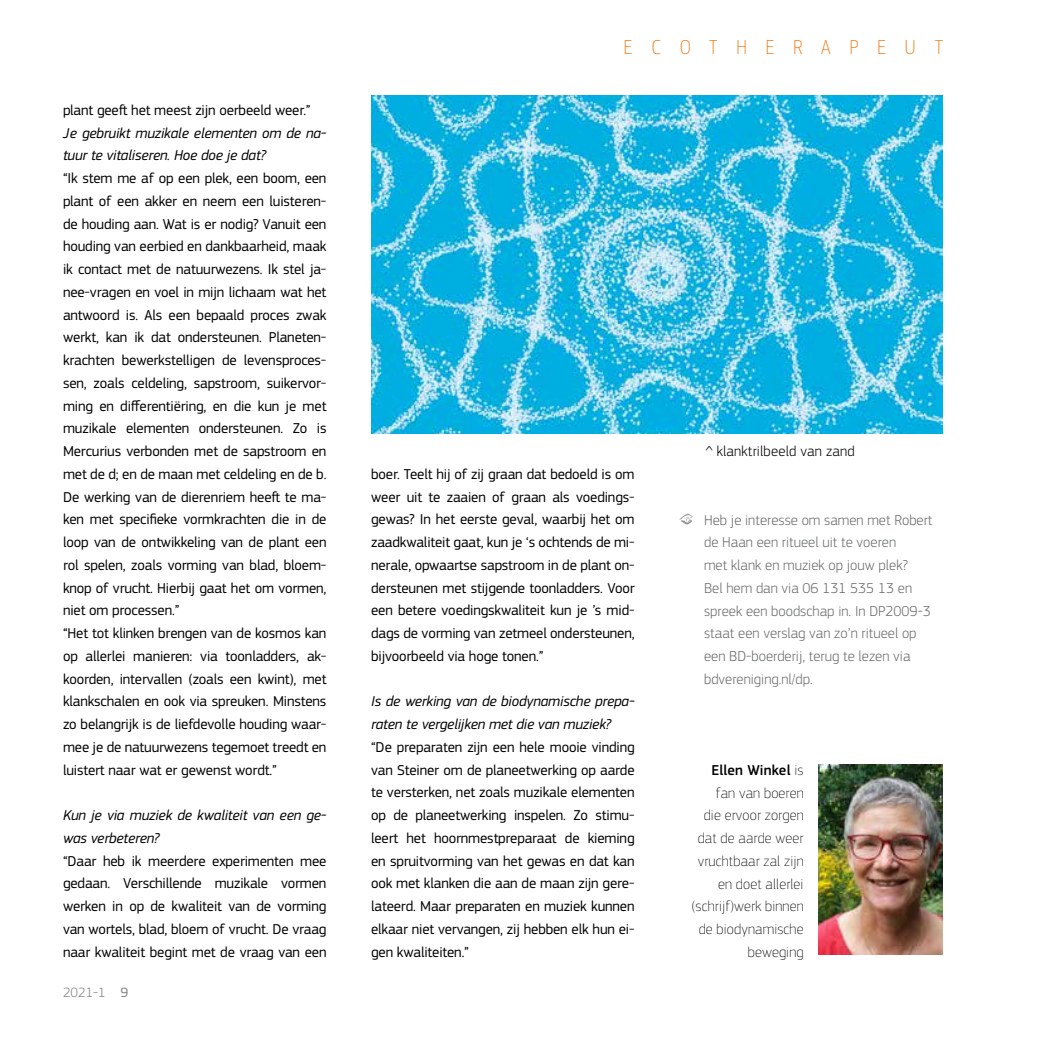
<style>
.page{position:relative;width:1042px;height:1042px;background:#fff}
.page>*{position:absolute;margin:0;border:0;box-sizing:border-box;transform-origin:0 0}
.t1{font:100 21px "PF Square Sans Cond Pro";letter-spacing:.9em;color:#ef740b}
.t2{font:14.88px/22.8px "PF Square Sans Pro";letter-spacing:-.01em;color:#000;text-align:justify}
.t3{font:300 14.88px/22.8px "PF Square Sans Pro";color:#6a6c6c}
.t4{font:italic 14.88px/22.8px "PF Square Sans Pro";letter-spacing:-.01em;color:#000}
.t5{font:100 14.88px/22.8px "PF Square Sans Pro";letter-spacing:.01em;color:#000;text-align:right}
.t6{font:300 14.88px "PF Square Sans Pro";letter-spacing:.01em;color:#000}
.t7{font:300 14px "PF Square Sans Pro";color:#818383}
.s1{font-weight:400}
.s2{font-weight:500}
</style>
<div class="page">
<svg style="left:679px;top:514px;width:14px;height:10px"></svg>
<img style="left:818px;top:764px;width:124px;height:190px">
<img style="left:371px;top:96px;width:571px;height:337px">
<p class="t2" style="left:63px;top:99px;width:249px">plant geeft het meest zijn oerbeeld weer.”</p>
<p class="t4" style="left:63px;top:122px;width:265px">Je gebruikt muzikale elementen om de na&shy;tuur te vitaliseren. Hoe doe je dat?</p>
<p class="t2" style="left:63px;top:167px;width:265px;text-align:left">“Ik stem me af op een plek, een boom, een plant of een akker en neem een luisteren&shy;de houding aan. Wat is er nodig? Vanuit een houding van eerbied en dankbaarheid, maak ik contact met de natuurwezens. Ik stel ja&shy;nee-vragen en voel in mijn lichaam wat het antwoord is. Als een bepaald proces zwak werkt, kan ik dat ondersteunen. Planeten&shy;krachten bewerkstelligen de levensproces&shy;sen, zoals celdeling, sapstroom, suikervor&shy;ming en differentiëring, en die kun je met muzikale elementen ondersteunen. Zo is Mercurius verbonden met de sapstroom en met de d; en de maan met celdeling en de b.<br>De werking van de dierenriem heeft te ma&shy;ken met specifieke vormkrachten die in de loop van de ontwikkeling van de plant een rol spelen, zoals vorming van blad, bloem&shy;knop of vrucht. Hierbij gaat het om vormen, niet om processen.”<br>“Het tot klinken brengen van de kosmos kan op allerlei manieren: via toonladders, ak&shy;koorden, intervallen (zoals een kwint), met klankschalen en ook via spreuken. Minstens zo belangrijk is de liefdevolle houding waar&shy;mee je de natuurwezens tegemoet treedt en luistert naar wat er gewenst wordt.”</p>
<p class="t4" style="left:63px;top:804px;width:265px">Kun je via muziek de kwaliteit van een ge&shy;was verbeteren?</p>
<p class="t2" style="left:63px;top:849px;width:265px">“Daar heb ik meerdere experimenten mee gedaan. Verschillende muzikale vormen werken in op de kwaliteit van de vorming van wortels, blad, bloem of vrucht. De vraag naar kwaliteit begint met de vraag van een</p>
<p class="t7" style="left:63px;top:984px;width:67px">2021-1 <span class="s1">9</span></p>
<h1 class="t1" style="left:624px;top:36px;width:320px">ECOTHERAPEUT</h1>
<p class="t2" style="left:371px;top:463px;width:265px">boer. Teelt hij of zij graan dat bedoeld is om weer uit te zaaien of graan als voedings&shy;gewas? In het eerste geval, waarbij het om zaadkwaliteit gaat, kun je ‘s ochtends de mi&shy;nerale, opwaartse sapstroom in de plant on&shy;dersteunen met stijgende toonladders. Voor een betere voedingskwaliteit kun je ’s mid&shy;dags de vorming van zetmeel ondersteunen, bijvoorbeeld via hoge tonen.”</p>
<p class="t4" style="left:371px;top:690px;width:265px">Is de werking van de biodynamische prepa&shy;raten te vergelijken met die van muziek?</p>
<p class="t2" style="left:371px;top:735px;width:265px">“De preparaten zijn een hele mooie vinding van Steiner om de planeetwerking op aarde te versterken, net zoals muzikale elementen op de planeetwerking inspelen. Zo stimu&shy;leert het hoornmestpreparaat de kieming en spruitvorming van het gewas en dat kan ook met klanken die aan de maan zijn gere&shy;lateerd. Maar preparaten en muziek kunnen elkaar niet vervangen, zij hebben elk hun ei&shy;gen kwaliteiten.”</p>
<p class="t6" style="left:705px;top:443px;width:151px">^ klanktrilbeeld van zand</p>
<p class="t3" style="left:704px;top:508px;width:230px">Heb je interesse om samen met Robert de Haan een ritueel uit te voeren<br>met klank en muziek op jouw plek?<br>Bel hem dan via 06 131 535 13 en spreek een boodschap in. In DP2009-3 staat een verslag van zo’n ritueel op een BD-boerderij, terug te lezen via bdvereniging.nl/dp.</p>
<p class="t5" style="left:691px;top:758px;width:113px"><span class="s2">Ellen Winkel</span> is fan van boeren<br>die ervoor zorgen dat de aarde weer vruchtbaar zal zijn en doet allerlei (schrijf)werk binnen de biodynamische beweging</p>
</div>
